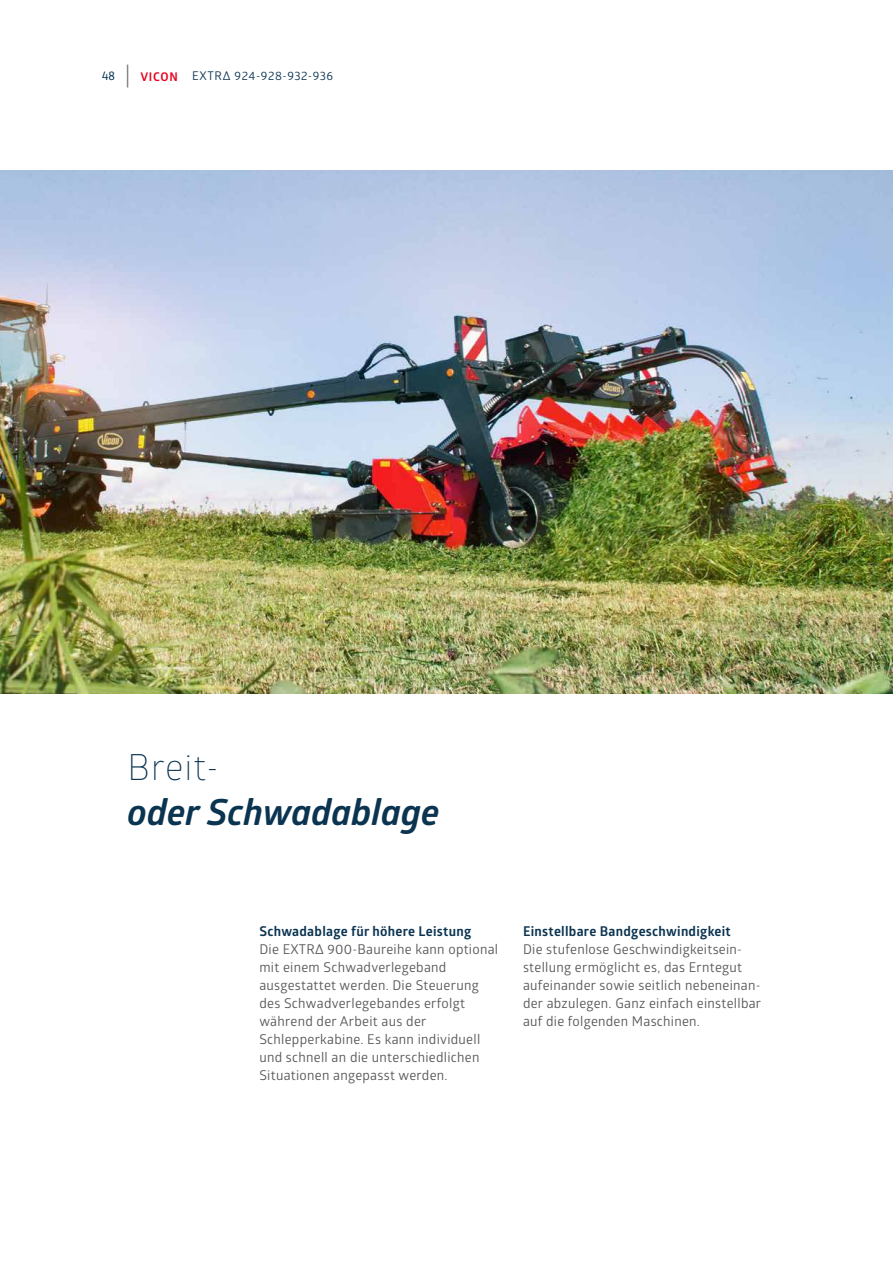
<style>
.page{position:relative;width:893px;height:1263px;background:#fff}
.page>*{position:absolute;margin:0;border:0;box-sizing:border-box;transform-origin:0 0}
.t1{font:italic 700 36px "Glober";color:#0b3451}
.t2{font:300 36px "Glober";letter-spacing:.03em;color:#0b3451}
.t3{font:13.5px/18px "Glober";letter-spacing:.02em;color:#575756}
.t4{font:700 13.5px "Glober";letter-spacing:.02em;color:#0b3451}
.t5{font:12px "Glober";letter-spacing:.05em;color:#0b3451}
.t6{font:700 12px "Glober";letter-spacing:.06em;color:#e40421}
.t7{font:12px "Ruda";color:#0b3451}
</style>
<div class="page">
<img style="left:0;top:170px;width:893px;height:523px">
<svg style="left:127px;top:65px;width:1px;height:23px"></svg>
<p class="t7" style="left:102px;top:70px;width:14px">48</p>
<p class="t6" style="left:140px;top:68px;width:39px">VICON</p>
<p class="t5" style="left:192px;top:68px;width:143px">EXTR∆ 924-928-932-936</p>
<h1 class="t2" style="left:128px;top:742px;width:93px">Breit-</h1>
<h1 class="t1" style="left:128px;top:787px;width:314px">oder Schwadablage</h1>
<p class="t4" style="left:259px;top:922px;width:213px">Schwadablage für höhere Leistung</p>
<p class="t3" style="left:259px;top:940px;width:240px">Die EXTR∆ 900-Baureihe kann optional mit einem Schwadverlegeband ausgestattet werden. Die Steuerung des Schwadverlegebandes erfolgt während der Arbeit aus der Schlepperkabine. Es kann individuell und schnell an die unterschiedlichen Situationen angepasst werden.</p>
<p class="t4" style="left:523px;top:922px;width:209px">Einstellbare Bandgeschwindigkeit</p>
<p class="t3" style="left:523px;top:940px;width:240px">Die stufenlose Geschwindigkeitsein&shy;stellung ermöglicht es, das Erntegut aufeinander sowie seitlich nebeneinan&shy;der abzulegen. Ganz einfach einstellbar auf die folgenden Maschinen.</p>
</div>
